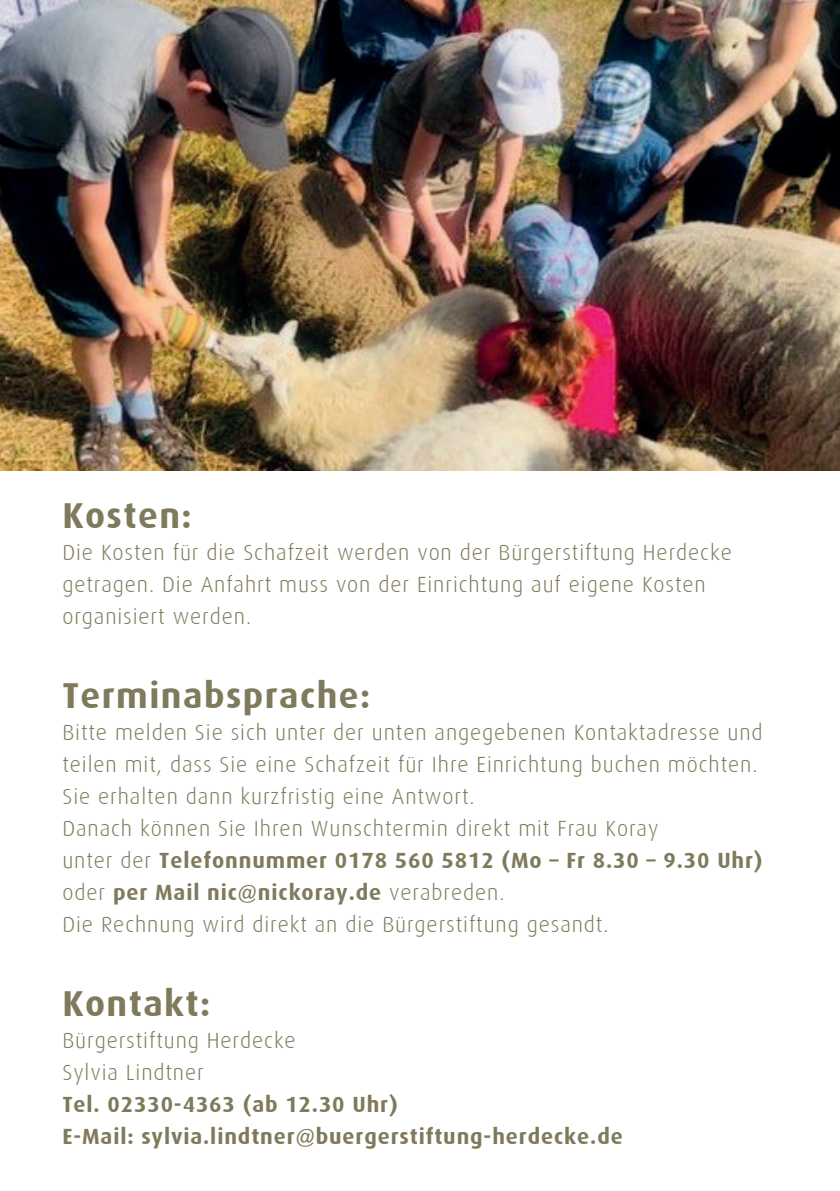
<style>
.page{position:relative;width:840px;height:1191px;background:#fff}
.page>*{position:absolute;margin:0;border:0;box-sizing:border-box;transform-origin:0 0}
.t1{font:700 36px "Dax";letter-spacing:.04em;color:#7f7a5b}
.t2{font:300 22px/32px "Dax";letter-spacing:.04em;color:#7f7a5b}
.t3{font:700 22px/32px "Dax";letter-spacing:.04em;color:#7f7a5b}
.s1{font-weight:700}
</style>
<div class="page">
<img style="left:0;top:0;width:839px;height:471px">
<h1 class="t1" style="left:62px;top:495px;width:131px">Kosten:</h1>
<p class="t2" style="left:62px;top:536px;width:670px">Die Kosten für die Schafzeit werden von der Bürgerstiftung Herdecke getragen. Die Anfahrt muss von der Einrichtung auf eigene Kosten organisiert werden.</p>
<h1 class="t1" style="left:62px;top:675px;width:309px">Terminabsprache:</h1>
<p class="t2" style="left:62px;top:716px;width:701px">Bitte melden Sie sich unter der unten angegebenen Kontaktadresse und teilen mit, dass Sie eine Schafzeit für Ihre Einrichtung buchen möchten.<br>Sie erhalten dann kurzfristig eine Antwort.<br>Danach können Sie Ihren Wunschtermin direkt mit Frau Koray<br>unter der <span class="s1">Telefonnummer 0178 560 5812 (Mo – Fr 8.30 – 9.30 Uhr) </span>oder <span class="s1">per Mail nic@nickoray.de</span> verabreden.<br>Die Rechnung wird direkt an die Bürgerstiftung gesandt.</p>
<h1 class="t1" style="left:62px;top:983px;width:149px">Kontakt:</h1>
<p class="t2" style="left:62px;top:1024px;width:235px">Bürgerstiftung Herdecke<br>Sylvia Lindtner</p>
<p class="t3" style="left:62px;top:1088px;width:561px">Tel. 02330-4363 (ab 12.30 Uhr)<br>E-Mail: sylvia.lindtner@buergerstiftung-herdecke.de</p>
</div>
